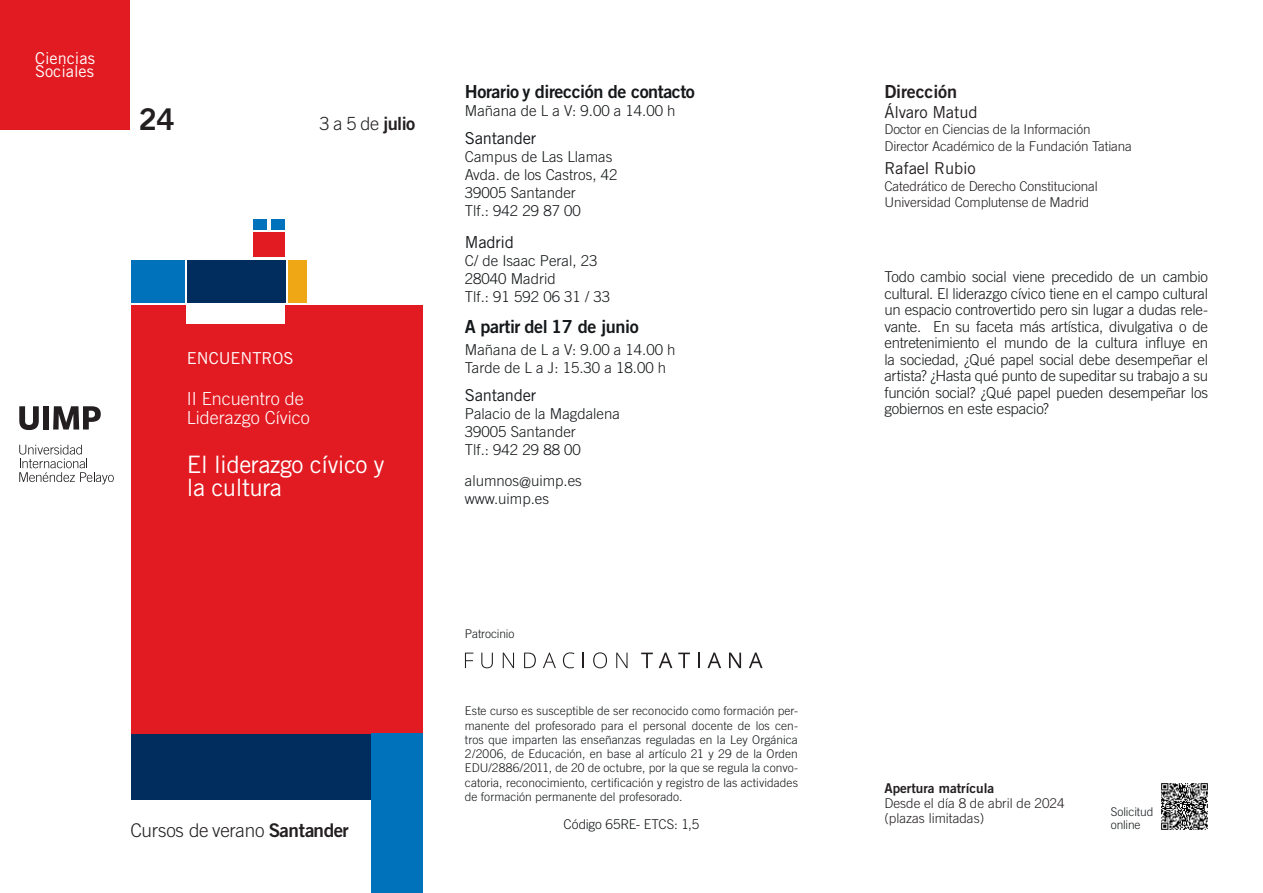
<style>
.page{position:relative;width:1263px;height:893px;background:#fff}
.page>*{position:absolute;margin:0;border:0;box-sizing:border-box;transform-origin:0 0}
._24{font:30px "Trade Gothic LT Std Bd 2";color:#231f20}
.curso{font:24px/22.5px "Trade Gothic LT Std";letter-spacing:-.02em;color:#fff}
.Cursos_de_verano{font:300 18.9px "Trade Gothic LT Std";letter-spacing:-.015em;color:#231f20}
.fecha_2{font:300 18.15px "Trade Gothic LT Std";color:#231f20}
.t1{font:18px "Trade Gothic LT Std Bd 2";letter-spacing:-.025em;color:#15181a}
.tipo_-_descripción{font:300 18px/19px "Trade Gothic LT Std";color:#fff}
.Directores{font:18px "Trade Gothic LT Std Bd 2";letter-spacing:-.01em;color:#231f20}
.Contacto{font:16.5px "Trade Gothic LT Std";letter-spacing:-.015em;color:#15181a}
.Directores_-_Nombre{font:16.5px "Trade Gothic LT Std";letter-spacing:-.01em;color:#231f20}
.tipo_-_título{font:16.5px "Trade Gothic LT Std";letter-spacing:-.005em;color:#fff}
.categoria{font:16.35px/13.5px "Trade Gothic LT Std";color:#fff}
.Texto{font:300 15px/16.5px "Trade Gothic LT Std";letter-spacing:-.015em;color:#15181a;text-align:justify}
.Contacto-2{font:300 15px/18px "Trade Gothic LT Std";color:#15181a}
.Directores_-_Nombre-2{font:300 13.5px/15px "Trade Gothic LT Std";letter-spacing:-.01em;color:#231f20}
.t2{font:300 13.5px "Trade Gothic LT Std";letter-spacing:-.015em;color:#15181a}
.t3{font:13.5px "Trade Gothic LT Std Bd 2";color:#231f20}
.Texto_Legal{font:300 12px/14.2px "Trade Gothic LT Std";color:#15181a;text-align:justify}
.s1{font-family:"Trade Gothic LT Std Bd 2";font-weight:400}
</style>
<div class="page">
<div style="left:0;top:0;width:130px;height:130px;background:#e21a21"></div>
<svg style="left:19px;top:445px;width:95px;height:39px"></svg>
<svg style="left:19px;top:406px;width:20px;height:24px"></svg>
<div style="left:43px;top:406px;width:6px;height:23px;background:#231f20"></div>
<svg style="left:53px;top:406px;width:48px;height:23px"></svg>
<div style="left:131px;top:305px;width:291px;height:429px;background:#e21a21"></div>
<div style="left:187px;top:260px;width:98px;height:42px;background:#002d5e"></div>
<div style="left:131px;top:260px;width:53px;height:42px;background:#0072bc"></div>
<div style="left:288px;top:260px;width:19px;height:42px;background:#efa715"></div>
<div style="left:253px;top:233px;width:32px;height:24px;background:#e21a21"></div>
<div style="left:272px;top:219px;width:13px;height:11px;background:#0072bc"></div>
<div style="left:253px;top:219px;width:14px;height:11px;background:#0072bc"></div>
<div style="left:187px;top:305px;width:98px;height:19px;background:#fff"></div>
<div style="left:131px;top:734px;width:291px;height:66px;background:#002d5e"></div>
<div style="left:371px;top:734px;width:51px;height:159px;background:#0072bc"></div>
<img style="left:1161px;top:783px;width:47px;height:47px">
<svg style="left:465px;top:653px;width:8px;height:15px"></svg>
<svg style="left:481px;top:653px;width:12px;height:15px"></svg>
<svg style="left:503px;top:653px;width:11px;height:15px"></svg>
<svg style="left:524px;top:653px;width:12px;height:15px"></svg>
<svg style="left:543px;top:652px;width:13px;height:16px"></svg>
<svg style="left:563px;top:652px;width:11px;height:16px"></svg>
<svg style="left:583px;top:653px;width:1px;height:15px"></svg>
<svg style="left:593px;top:652px;width:14px;height:16px"></svg>
<svg style="left:616px;top:653px;width:11px;height:15px"></svg>
<svg style="left:641px;top:653px;width:12px;height:15px"></svg>
<svg style="left:659px;top:652px;width:13px;height:16px"></svg>
<svg style="left:678px;top:653px;width:12px;height:15px"></svg>
<svg style="left:698px;top:653px;width:2px;height:15px"></svg>
<svg style="left:707px;top:652px;width:14px;height:16px"></svg>
<svg style="left:729px;top:653px;width:12px;height:15px"></svg>
<svg style="left:749px;top:652px;width:14px;height:16px"></svg>
<p class="categoria" style="left:35px;top:51px;width:61px">Ciencias<br>Sociales</p>
<p class="_24" style="left:139px;top:100px;width:38px">24</p>
<p class="fecha_2" style="left:320px;top:112px;width:97px">3 a 5 de <span class="s1">julio</span></p>
<p class="tipo_-_título" style="left:187px;top:348px;width:108px">ENCUENTROS</p>
<p class="tipo_-_descripción" style="left:187px;top:389px;width:124px">II Encuentro de<br>Liderazgo Cívico</p>
<p class="curso" style="left:187px;top:453px;width:199px">El liderazgo cívico y la cultura</p>
<p class="Cursos_de_verano" style="left:131px;top:819px;width:220px">Cursos de verano <span class="s1">Santander</span></p>
<p class="t1" style="left:465px;top:80px;width:232px">Horario y dirección de contacto</p>
<p class="Contacto-2" style="left:465px;top:102px;width:212px">Mañana de L a V: 9.00 a 14.00 h</p>
<p class="Contacto" style="left:465px;top:128px;width:73px">Santander</p>
<p class="Contacto-2" style="left:465px;top:148px;width:149px">Campus de Las Llamas</p>
<p class="Contacto-2" style="left:465px;top:166px;width:154px">Avda. de los Castros, 42</p>
<p class="Contacto-2" style="left:465px;top:184px;width:112px">39005 Santander</p>
<p class="Contacto-2" style="left:465px;top:202px;width:117px">Tlf.: 942 29 87 00</p>
<p class="Contacto" style="left:465px;top:232px;width:51px">Madrid</p>
<p class="Contacto-2" style="left:465px;top:252px;width:134px">C/ de Isaac Peral, 23</p>
<p class="Contacto-2" style="left:465px;top:270px;width:92px">28040 Madrid</p>
<p class="Contacto-2" style="left:465px;top:288px;width:147px">Tlf.: 91 592 06 31 / 33</p>
<p class="t1" style="left:465px;top:315px;width:175px">A partir del 17 de junio</p>
<p class="Contacto-2" style="left:465px;top:341px;width:212px">Mañana de L a V: 9.00 a 14.00 h<br>Tarde de L a J: 15.30 a 18.00 h</p>
<p class="Contacto" style="left:465px;top:385px;width:73px">Santander</p>
<p class="Contacto-2" style="left:465px;top:405px;width:157px">Palacio de la Magdalena<br>39005 Santander<br>Tlf.: 942 29 88 00</p>
<p class="Contacto-2" style="left:465px;top:472px;width:118px">alumnos@uimp.es</p>
<p class="Contacto-2" style="left:465px;top:490px;width:86px">www.uimp.es</p>
<p class="Texto_Legal" style="left:465px;top:626px;width:51px">Patrocinio</p>
<p class="Texto_Legal" style="left:465px;top:704px;width:335px">Este curso es susceptible de ser reconocido como formación per&shy;manente del profesorado para el personal docente de los cen&shy;tros que imparten las enseñanzas reguladas en la Ley Orgánica 2/2006, de Educación, en base al artículo 21 y 29 de la Orden EDU/2886/2011, de 20 de octubre, por la que se regula la convo&shy;catoria, reconocimiento, certificación y registro de las actividades de formación permanente del profesorado.</p>
<p class="t2" style="left:563px;top:816px;width:137px">Código 65RE- ETCS: 1,5</p>
<p class="Directores" style="left:884px;top:80px;width:74px">Dirección</p>
<p class="Directores_-_Nombre" style="left:884px;top:102px;width:95px">Álvaro Matud</p>
<p class="Directores_-_Nombre-2" style="left:884px;top:122px;width:208px">Doctor en Ciencias de la Información</p>
<p class="Directores_-_Nombre-2" style="left:884px;top:138px;width:249px">Director Académico de la Fundación Tatiana</p>
<p class="Directores_-_Nombre" style="left:884px;top:158px;width:93px">Rafael Rubio</p>
<p class="Directores_-_Nombre-2" style="left:884px;top:178px;width:215px">Catedrático de Derecho Constitucional</p>
<p class="Directores_-_Nombre-2" style="left:884px;top:195px;width:206px">Universidad Complutense de Madrid</p>
<p class="Texto" style="left:884px;top:268px;width:325px">Todo cambio social viene precedido de un cambio cultural. El liderazgo cívico tiene en el campo cultural un espacio controvertido pero sin lugar a dudas rele&shy;vante. En su faceta más artística, divulgativa o de entretenimiento el mundo de la cultura influye en la sociedad, ¿Qué papel social debe desempeñar el artista? ¿Hasta qué punto de supeditar su trabajo a su función social? ¿Qué papel pueden desempeñar los gobiernos en este espacio?</p>
<p class="t3" style="left:884px;top:780px;width:111px">Apertura matrícula</p>
<p class="Directores_-_Nombre-2" style="left:884px;top:796px;width:182px">Desde el día 8 de abril de 2024 (plazas limitadas)</p>
<p class="Texto_Legal" style="left:1111px;top:804px;width:44px;line-height:13.5px">Solicitud online</p>
</div>
